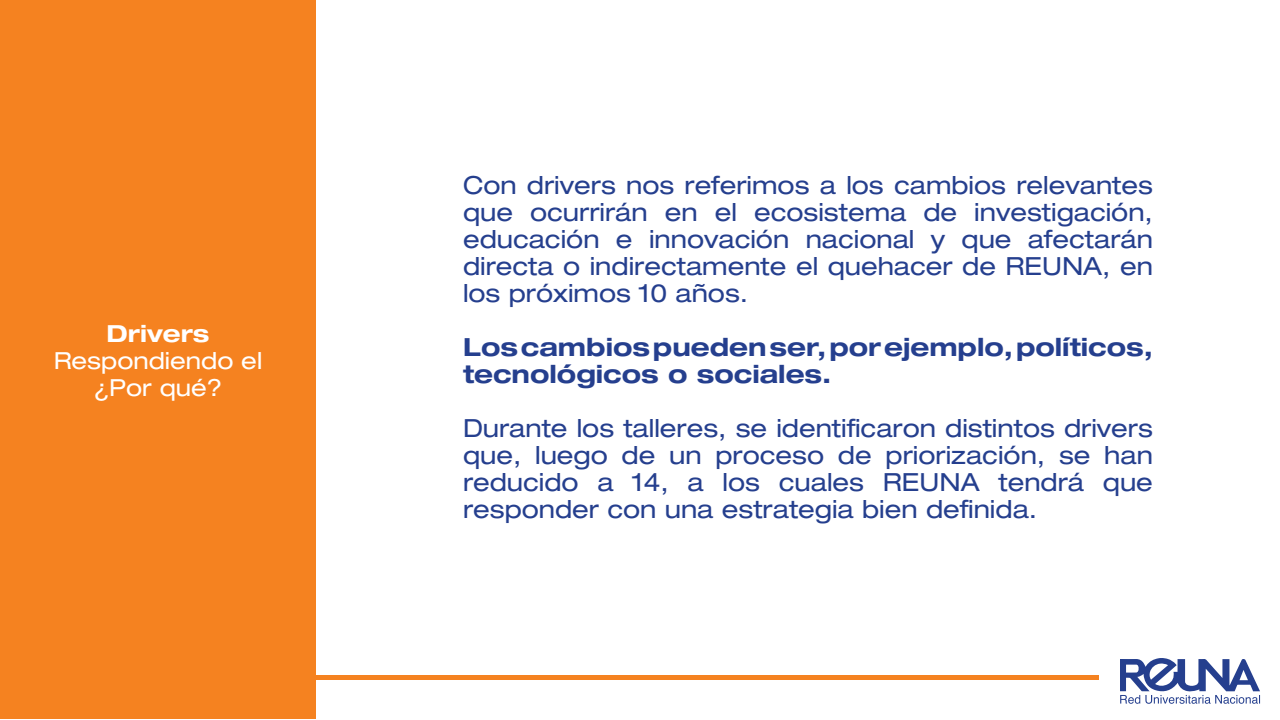
<style>
.page{position:relative;width:1280px;height:720px;background:#fff}
.page>*{position:absolute;margin:0;border:0;box-sizing:border-box;transform-origin:0 0}
.t1{font:expanded 25px/27px "Helvetica Neue";color:#253f8e;text-align:justify}
.t2{font:700 expanded 25px/27px "Helvetica Neue";color:#253f8e}
.t3{font:expanded 23.6px "Helvetica Neue";color:#fff}
.t4{font:700 expanded 23.6px "Helvetica Neue";color:#fff}
</style>
<div class="page">
<div style="left:0;top:0;width:316px;height:719px;background:#f58220"></div>
<div style="left:1px;top:675px;width:1098px;height:5px;background:#f58220"></div>
<svg style="left:1120px;top:658px;width:140px;height:46px"></svg>
<p class="t4" style="left:107px;top:319px;width:104px">Drivers</p>
<p class="t3" style="left:54px;top:346px;width:210px">Respondiendo el</p>
<p class="t3" style="left:93px;top:373px;width:131px">¿Por qué?</p>
<p class="t1" style="left:463px;top:171px;width:691px">Con drivers nos referimos a los cambios relevantes que ocurrirán en el ecosistema de investigación, educación e innovación nacional y que afectarán directa o indirectamente el quehacer de REUNA, en los próximos 10 años.</p>
<p class="t2" style="left:463px;top:333px;width:692px">Los cambios pueden ser, por ejemplo, políticos, tecnológicos o sociales.</p>
<p class="t1" style="left:463px;top:414px;width:691px">Durante los talleres, se identificaron distintos drivers que, luego de un proceso de priorización, se han reducido a 14, a los cuales REUNA tendrá que responder con una estrategia bien definida.</p>
</div>
